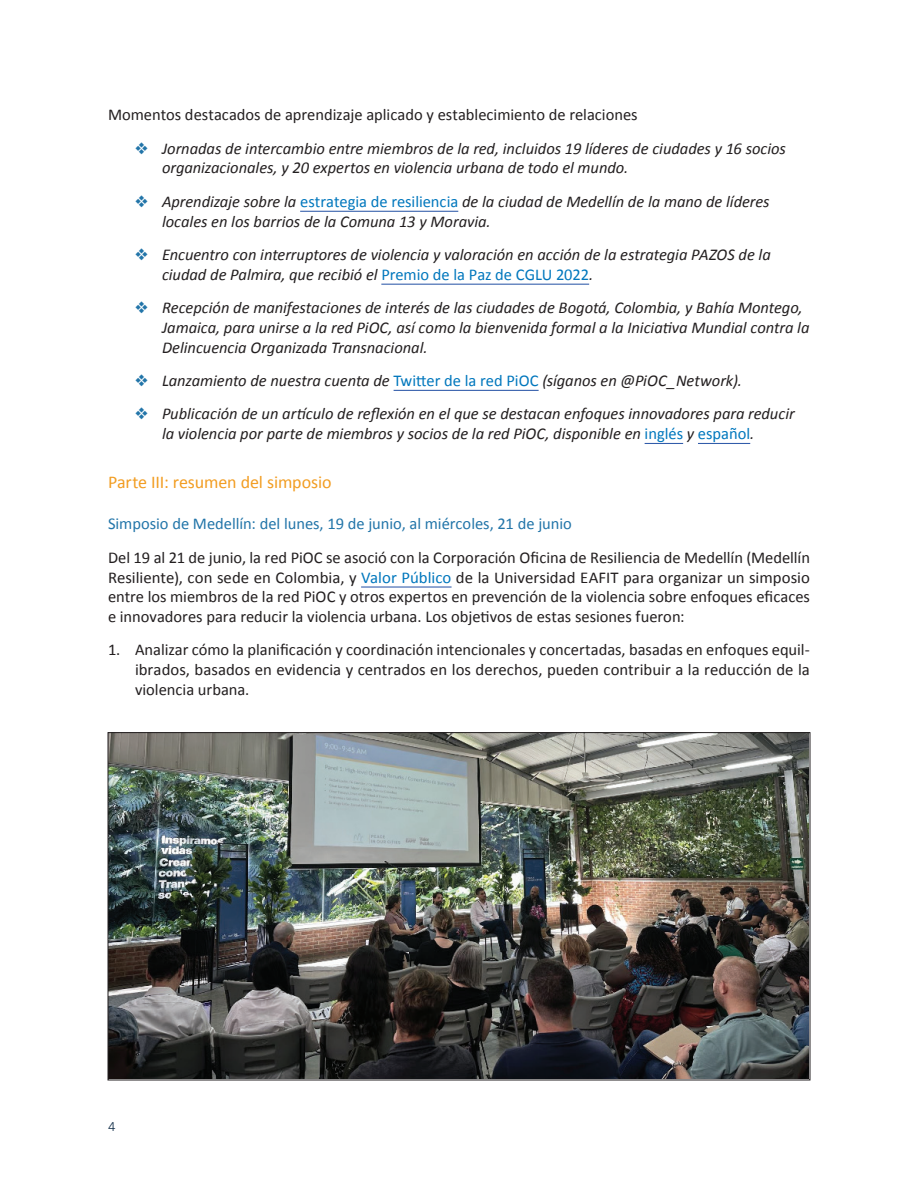
<style>
.page{position:relative;width:918px;height:1188px;background:#fff}
.page>*{position:absolute;margin:0;border:0;box-sizing:border-box;transform-origin:0 0}
.t1{font:18px "Calibri";letter-spacing:-.01em;color:#f29d22}
.t2{font:italic 16.5px/19.8px "Calibri";color:#231f20}
.t3{font:16.5px/19.8px "Calibri";color:#231f20;text-align:justify}
.t4{font:16.5px "Calibri";letter-spacing:-.005em;color:#2275a9}
.t5{font:12px "Benton Sans";color:#0e2a45}
.s1{color:#2275a9}
.s2{font-style:normal;color:#0077bd}
.s3{color:#0077bd}
</style>
<div class="page">
<hr style="left:300px;top:211px;width:158px;height:1px;background:#325caa">
<hr style="left:381px;top:284px;width:208px;height:1px;background:#325caa">
<hr style="left:394px;top:390px;width:145px;height:1px;background:#325caa">
<hr style="left:645px;top:443px;width:38px;height:1px;background:#325caa">
<hr style="left:698px;top:443px;width:52px;height:1px;background:#325caa">
<hr style="left:361px;top:586px;width:91px;height:2px;background:#325caa">
<img style="left:110px;top:734px;width:698px;height:344px">
<p class="t3" style="left:108px;top:104px;width:531px">Momentos destacados de aprendizaje aplicado y establecimiento de relaciones</p>
<p class="t2" style="left:162px;top:138px;width:626px;text-indent:-27px"><span class="s1">❖</span> Jornadas de intercambio entre miembros de la red, incluidos 19 líderes de ciudades y 16 socios organizacionales, y 20 expertos en violencia urbana de todo el mundo.</p>
<p class="t2" style="left:162px;top:191px;width:609px;text-indent:-27px"><span class="s1">❖</span> Aprendizaje sobre la <span class="s2">estrategia de resiliencia</span> de la ciudad de Medellín de la mano de líderes locales en los barrios de la Comuna 13 y Moravia.</p>
<p class="t2" style="left:162px;top:244px;width:610px;text-indent:-27px"><span class="s1">❖</span> Encuentro con interruptores de violencia y valoración en acción de la estrategia PAZOS de la ciudad de Palmira, que recibió el <span class="s2">Premio de la Paz de CGLU 2022</span>.</p>
<p class="t2" style="left:162px;top:297px;width:649px;text-indent:-27px"><span class="s1">❖</span> Recepción de manifestaciones de interés de las ciudades de Bogotá, Colombia, y Bahía Montego,<br>Jamaica, para unirse a la red PiOC, así como la bienvenida formal a la Iniciativa Mundial contra la<br>Delincuencia Organizada Transnacional.</p>
<p class="t2" style="left:135px;top:370px;width:608px"><span class="s1">❖</span> Lanzamiento de nuestra cuenta de <span class="s2">Twitter de la red PiOC</span> (síganos en @PiOC_Network).</p>
<p class="t2" style="left:162px;top:403px;width:634px;text-indent:-27px"><span class="s1">❖</span> Publicación de un artículo de reflexión en el que se destacan enfoques innovadores para reducir la violencia por parte de miembros y socios de la red PiOC, disponible en <span class="s2">inglés</span> y <span class="s2">español</span>.</p>
<p class="t1" style="left:108px;top:470px;width:225px">Parte III: resumen del simposio</p>
<p class="t4" style="left:108px;top:514px;width:465px">Simposio de Medellín: del lunes, 19 de junio, al miércoles, 21 de junio</p>
<p class="t3" style="left:108px;top:547px;width:704px">Del 19 al 21 de junio, la red PiOC se asoció con la Corporación Oficina de Resiliencia de Medellín (Medellín Resiliente), con sede en Colombia, y <span class="s3">Valor Público</span> de la Universidad EAFIT para organizar un simposio entre los miembros de la red PiOC y otros expertos en prevención de la violencia sobre enfoques eficaces e innovadores para reducir la violencia urbana. Los objetivos de estas sesiones fueron:</p>
<p class="t3" style="left:135px;top:639px;width:677px;text-indent:-27px">1. Analizar cómo la planificación y coordinación intencionales y concertadas, basadas en enfoques equil&shy;ibrados, basados en evidencia y centrados en los derechos, pueden contribuir a la reducción de la violencia urbana.</p>
<p class="t5" style="left:108px;top:1119px;width:9px">4</p>
</div>
